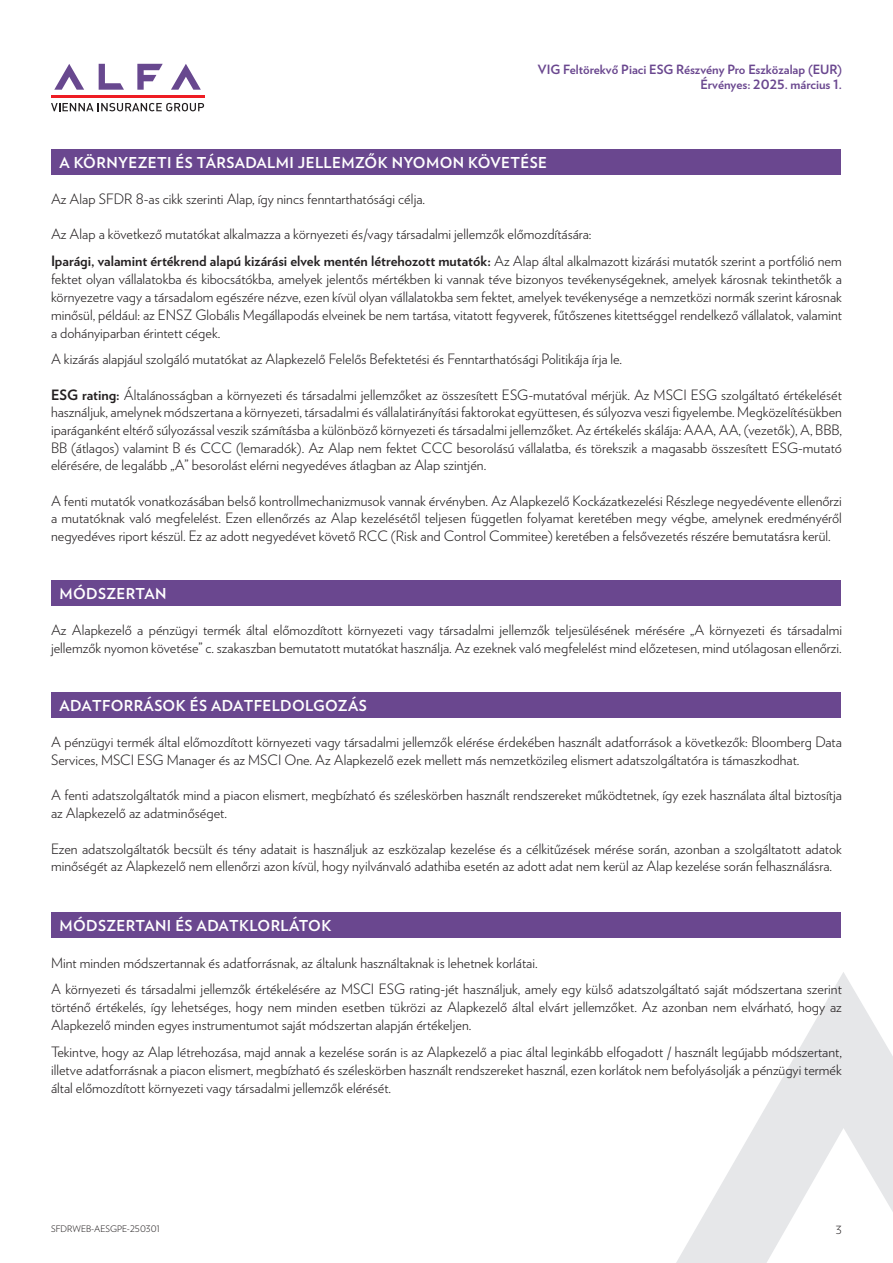
<style>
.page{position:relative;width:893px;height:1263px;background:#fff}
.page>*{position:absolute;margin:0;border:0;box-sizing:border-box;transform-origin:0 0}
.t1{font:700 15px "Verlag";letter-spacing:.025em;color:#fff}
.t2{font:300 14.25px/17.7px "Verlag";color:#231f20}
.t3{font:700 12.75px/15px "Verlag";color:#6a478f;text-align:right}
.t4{font:300 11.25px "Verlag";color:#231f20}
.t5{font:300 9px "Verlag";color:#231f20}
.s1{font-weight:700}
</style>
<div class="page">
<svg style="left:171px;top:64px;width:30px;height:26px"></svg>
<svg style="left:137px;top:64px;width:26px;height:26px"></svg>
<svg style="left:99px;top:64px;width:25px;height:26px"></svg>
<svg style="left:54px;top:64px;width:30px;height:26px"></svg>
<hr style="left:51px;top:95px;width:153px;height:3px;background:#ee1d23">
<svg style="left:51px;top:103px;width:153px;height:8px"></svg>
<svg style="left:676px;top:972px;width:217px;height:291px"></svg>
<div style="left:51px;top:149px;width:789px;height:25px;background:#6a478f"></div>
<div style="left:51px;top:580px;width:789px;height:26px;background:#6a478f"></div>
<div style="left:51px;top:692px;width:789px;height:26px;background:#6a478f"></div>
<div style="left:51px;top:913px;width:789px;height:25px;background:#6a478f"></div>
<p class="t3" style="left:538px;top:61px;width:305px">VIG Feltörekvő Piaci ESG Részvény Pro Eszközalap (EUR)<br>Érvényes: 2025. március 1.</p>
<p class="t1" style="left:60px;top:150px;width:489px">A KÖRNYEZETI ÉS TÁRSADALMI JELLEMZŐK NYOMON KÖVETÉSE</p>
<p class="t2" style="left:51px;top:189px;width:376px">Az Alap SFDR 8-as cikk szerinti Alap, így nincs fenntarthatósági célja.</p>
<p class="t2" style="left:51px;top:220px;width:792px;line-height:26.5px">Az Alap a következő mutatókat alkalmazza a környezeti és/vagy társadalmi jellemzők előmozdítására:<br><span class="s1">Iparági, valamint értékrend alapú kizárási elvek mentén létrehozott mutatók:</span> Az Alap által alkalmazott kizárási mutatók szerint a portfólió nem</p>
<p class="t2" style="left:51px;top:269px;width:792px;text-align:justify">fektet olyan vállalatokba és kibocsátókba, amelyek jelentős mértékben ki vannak téve bizonyos tevékenységeknek, amelyek károsnak tekinthetők a környezetre vagy a társadalom egészére nézve, ezen kívül olyan vállalatokba sem fektet, amelyek tevékenysége a nemzetközi normák szerint károsnak minősül, például: az ENSZ Globális Megállapodás elveinek be nem tartása, vitatott fegyverek, fűtőszenes kitettséggel rendelkező vállalatok, valamint a dohányiparban érintett cégek.</p>
<p class="t2" style="left:51px;top:349px;width:573px">A kizárás alapjául szolgáló mutatókat az Alapkezelő Felelős Befektetési és Fenntarthatósági Politikája írja le.</p>
<p class="t2" style="left:51px;top:385px;width:792px;text-align:justify"><span class="s1">ESG rating:</span> Általánosságban a környezeti és társadalmi jellemzőket az összesített ESG-mutatóval mérjük. Az MSCI ESG szolgáltató értékelését használjuk, amelynek módszertana a környezeti, társadalmi és vállalatirányítási faktorokat együttesen, és súlyozva veszi figyelembe. Megközelítésükben iparáganként eltérő súlyozással veszik számításba a különböző környezeti és társadalmi jellemzőket. Az értékelés skálája: AAA, AA, (vezetők), A, BBB, BB (átlagos) valamint B és CCC (lemaradók). Az Alap nem fektet CCC besorolású vállalatba, és törekszik a magasabb összesített ESG-mutató elérésére, de legalább „A” besorolást elérni negyedéves átlagban az Alap szintjén.</p>
<p class="t2" style="left:51px;top:491px;width:792px;text-align:justify">A fenti mutatók vonatkozásában belső kontrollmechanizmusok vannak érvényben. Az Alapkezelő Kockázatkezelési Részlege negyedévente ellenőrzi a mutatóknak való megfelelést. Ezen ellenőrzés az Alap kezelésétől teljesen független folyamat keretében megy végbe, amelynek eredményéről negyedéves riport készül. Ez az adott negyedévet követő RCC (Risk and Control Commitee) keretében a felsővezetés részére bemutatásra kerül.</p>
<p class="t1" style="left:60px;top:582px;width:109px">MÓDSZERTAN</p>
<p class="t2" style="left:51px;top:620px;width:792px">Az Alapkezelő a pénzügyi termék által előmozdított környezeti vagy társadalmi jellemzők teljesülésének mérésére „A környezeti és társadalmi jellemzők nyomon követése” c. szakaszban bemutatott mutatókat használja. Az ezeknek való megfelelést mind előzetesen, mind utólagosan ellenőrzi.</p>
<p class="t1" style="left:60px;top:694px;width:309px">ADATFORRÁSOK ÉS ADATFELDOLGOZÁS</p>
<p class="t2" style="left:51px;top:732px;width:792px">A pénzügyi termék által előmozdított környezeti vagy társadalmi jellemzők elérése érdekében használt adatforrások a következők: Bloomberg Data<br>Services, MSCI ESG Manager és az MSCI One. Az Alapkezelő ezek mellett más nemzetközileg elismert adatszolgáltatóra is támaszkodhat.</p>
<p class="t2" style="left:51px;top:786px;width:792px">A fenti adatszolgáltatók mind a piacon elismert, megbízható és széleskörben használt rendszereket működtetnek, így ezek használata által biztosítja az Alapkezelő az adatminőséget.</p>
<p class="t2" style="left:51px;top:839px;width:792px">Ezen adatszolgáltatók becsült és tény adatait is használjuk az eszközalap kezelése és a célkitűzések mérése során, azonban a szolgáltatott adatok minőségét az Alapkezelő nem ellenőrzi azon kívül, hogy nyilvánvaló adathiba esetén az adott adat nem kerül az Alap kezelése során felhasználásra.</p>
<p class="t1" style="left:60px;top:914px;width:273px">MÓDSZERTANI ÉS ADATKLORLÁTOK</p>
<p class="t2" style="left:51px;top:948px;width:792px;line-height:26.5px">Mint minden módszertannak és adatforrásnak, az általunk használtaknak is lehetnek korlátai.<br>A környezeti és társadalmi jellemzők értékelésére az MSCI ESG rating-jét használjuk, amely egy külső adatszolgáltató saját módszertana szerint</p>
<p class="t2" style="left:51px;top:997px;width:792px">történő értékelés, így lehetséges, hogy nem minden esetben tükrözi az Alapkezelő által elvárt jellemzőket. Az azonban nem elvárható, hogy az<br>Alapkezelő minden egyes instrumentumot saját módszertan alapján értékeljen.</p>
<p class="t2" style="left:51px;top:1042px;width:792px;text-align:justify">Tekintve, hogy az Alap létrehozása, majd annak a kezelése során is az Alapkezelő a piac által leginkább elfogadott / használt legújabb módszertant, illetve adatforrásnak a piacon elismert, megbízható és széleskörben használt rendszereket használ, ezen korlátok nem befolyásolják a pénzügyi termék által előmozdított környezeti vagy társadalmi jellemzők elérését.</p>
<p class="t5" style="left:51px;top:1222px;width:111px">SFDRWEB-AESGPE-250301</p>
<p class="t4" style="left:836px;top:1221px;width:8px">3</p>
</div>
